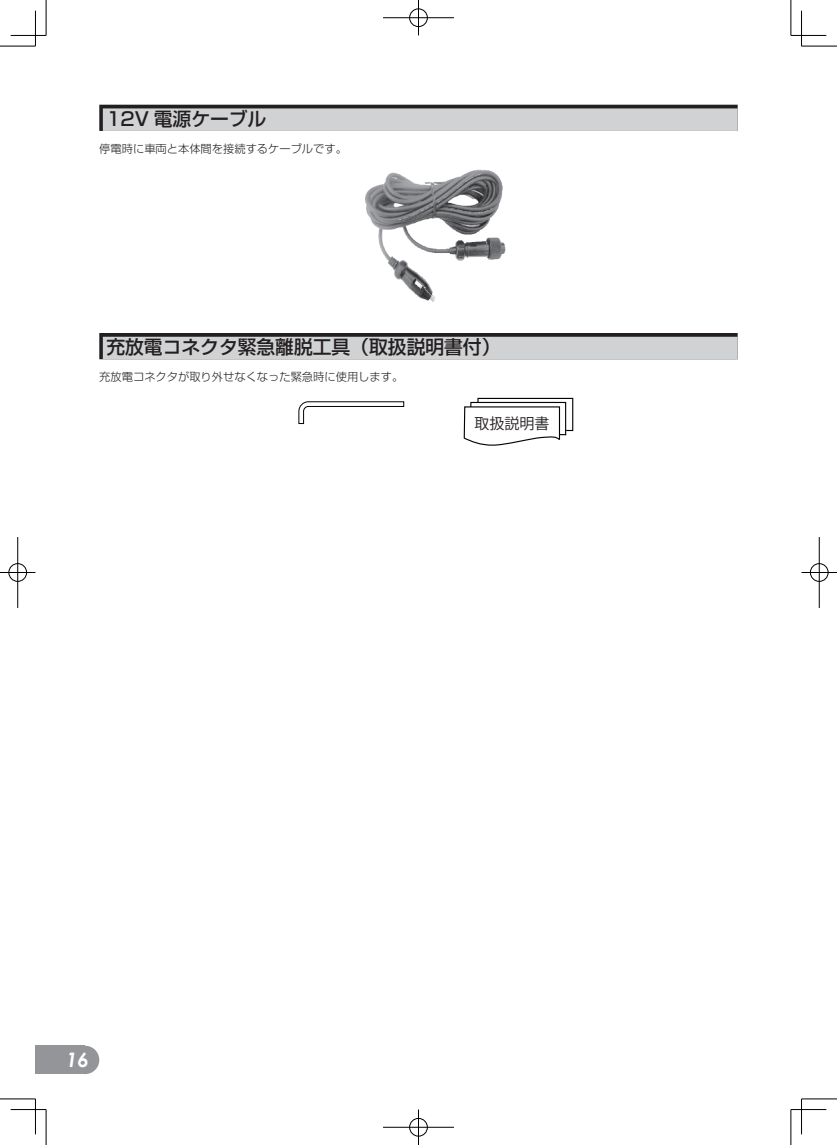
<style>
.page{position:relative;width:837px;height:1145px;background:#fff}
.page>*{position:absolute;margin:0;border:0;box-sizing:border-box;transform-origin:0 0}
.t1{font:italic 700 20px "Century Gothic";color:#fff}
.t2{font:500 18.75px "Shin Go Pro";color:#231f20}
.t3{font:15px "Koz Go Pr 6 N";color:#231f20}
.t4{font:300 11.25px "Shin Go Pro";color:#231f20}
</style>
<div class="page">
<div style="left:35px;top:1045px;width:50px;height:29px;background:#939598"></div>
<div style="left:71px;top:1045px;width:28px;height:29px;background:#939598;border-radius:50%"></div>
<div style="left:99px;top:105px;width:638px;height:26px;background:#231f20"></div>
<div style="left:103px;top:108px;width:634px;height:23px;background:#d1d2d4"></div>
<div style="left:99px;top:333px;width:638px;height:26px;background:linear-gradient(to right,#231f20,#231f20)"></div>
<div style="left:103px;top:337px;width:634px;height:22px;background:#d1d2d4"></div>
<img style="left:365px;top:169px;width:141px;height:133px">
<svg style="left:298px;top:401px;width:106px;height:23px"></svg>
<svg style="left:463px;top:397px;width:110px;height:49px"></svg>
<hr style="left:0;top:46px;width:35px;height:1px;background:#000">
<hr style="left:801px;top:46px;width:35px;height:1px;background:#000">
<hr style="left:0;top:1098px;width:35px;height:1px;background:#000">
<hr style="left:801px;top:1098px;width:35px;height:1px;background:#000">
<hr style="left:46px;top:0;width:1px;height:35px;background:#000">
<hr style="left:46px;top:1109px;width:1px;height:35px;background:#000">
<hr style="left:790px;top:0;width:1px;height:35px;background:#000">
<hr style="left:790px;top:1109px;width:1px;height:35px;background:#000">
<hr style="left:11px;top:35px;width:35px;height:1px;background:#000">
<hr style="left:790px;top:35px;width:36px;height:1px;background:#000">
<hr style="left:11px;top:1109px;width:35px;height:1px;background:#000">
<hr style="left:790px;top:1109px;width:36px;height:1px;background:#000">
<hr style="left:35px;top:11px;width:1px;height:35px;background:#000">
<hr style="left:35px;top:1098px;width:1px;height:36px;background:#000">
<hr style="left:801px;top:11px;width:1px;height:35px;background:#000">
<hr style="left:801px;top:1098px;width:1px;height:36px;background:#000">
<div style="left:408px;top:8px;width:20px;height:19px;border:2px solid #fff;border-radius:50%"></div>
<hr style="left:383px;top:17px;width:71px;height:2px;background:#fff">
<hr style="left:417px;top:0;width:2px;height:35px;background:#fff">
<div style="left:409px;top:9px;width:18px;height:18px;border:1px solid #000;border-radius:50%"></div>
<hr style="left:383px;top:18px;width:71px;height:1px;background:#000">
<hr style="left:418px;top:0;width:1px;height:35px;background:#000">
<div style="left:408px;top:1117px;width:20px;height:20px;border:2px solid #fff;border-radius:50%"></div>
<hr style="left:383px;top:1126px;width:71px;height:2px;background:#fff">
<hr style="left:417px;top:1109px;width:2px;height:35px;background:#fff">
<div style="left:409px;top:1118px;width:18px;height:18px;border:1px solid #000;border-radius:50%"></div>
<hr style="left:383px;top:1127px;width:71px;height:1px;background:#000">
<hr style="left:418px;top:1109px;width:1px;height:35px;background:#000">
<div style="left:8px;top:562px;width:19px;height:20px;border:2px solid #fff;border-radius:50%"></div>
<hr style="left:0;top:571px;width:35px;height:2px;background:#fff">
<hr style="left:17px;top:537px;width:2px;height:71px;background:#fff">
<div style="left:9px;top:563px;width:18px;height:18px;border:1px solid #000;border-radius:50%"></div>
<hr style="left:0;top:572px;width:35px;height:1px;background:#000">
<hr style="left:18px;top:537px;width:1px;height:71px;background:#000">
<div style="left:809px;top:562px;width:19px;height:20px;border:2px solid #fff;border-radius:50%"></div>
<hr style="left:801px;top:571px;width:35px;height:2px;background:#fff">
<div style="left:809px;top:563px;width:19px;height:18px;border:1px solid #000;border-radius:50%"></div>
<hr style="left:801px;top:572px;width:35px;height:1px;background:#000">
<hr style="left:818px;top:537px;width:1px;height:71px;background:#000">
<h2 class="t2" style="left:106px;top:103px;width:161px">12V 電源ケーブル</h2>
<p class="t4" style="left:99px;top:140px;width:249px">停電時に車両と本体間を接続するケーブルです。</p>
<h2 class="t2" style="left:106px;top:331px;width:395px">充放電コネクタ緊急離脱工具（取扱説明書付）</h2>
<p class="t4" style="left:99px;top:368px;width:305px">充放電コネクタが取り外せなくなった緊急時に使用します。</p>
<h3 class="t3" style="left:474px;top:415px;width:76px">取扱説明書</h3>
<h1 class="t1" style="left:66px;top:1044px;width:24px">16</h1>
</div>
